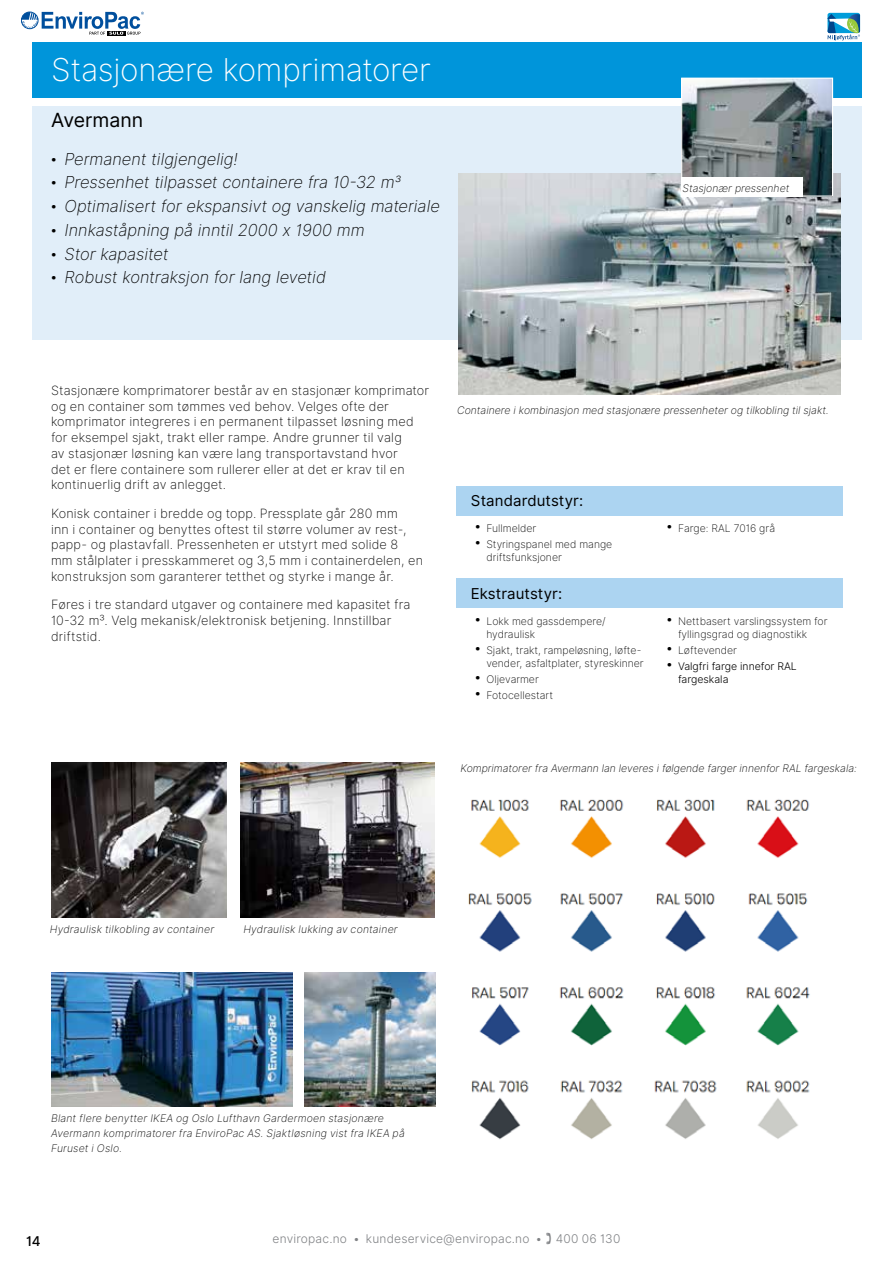
<style>
.page{position:relative;width:893px;height:1263px;background:#fff}
.page>*{position:absolute;margin:0;border:0;box-sizing:border-box;transform-origin:0 0}
.t1{font:31.5px "Inter Extra Light BETA";letter-spacing:-.01em;color:#fff}
.t2{font:19.5px "Inter";color:#000}
.t3{font:16.5px "Inter Extra Light Italic BETA";color:#000}
.t4{font:15px "Inter";letter-spacing:.005em;color:#000}
.t5{font:500 13.5px "Inter";color:#000}
.t6{font:12.75px/15.8px "Inter Extra Light BETA";letter-spacing:.01em;color:#000}
.t7{font:12px "Inter Light BETA";letter-spacing:.015em;color:#808285}
.t8{font:10.5px/13.5px "Inter Extra Light BETA";color:#000}
.t9{font:10.5px/15px "Inter Extra Light Italic BETA";letter-spacing:.02em;color:#000}
.t10{font:10.5px "Inter Extra Light Italic BETA";color:#000}
.t11{font:10.5px/13.5px "Inter Light BETA";color:#000}
.s1{font-family:"Ubuntu";font-weight:300;font-size:15px}
</style>
<div class="page">
<svg style="left:826px;top:12px;width:35px;height:29px"></svg>
<div style="left:827px;top:13px;width:33px;height:20px;background:#009dda;border-radius:2px"></div>
<svg style="left:827px;top:14px;width:33px;height:26px"></svg>
<div style="left:107px;top:31px;width:19px;height:5px;background:#000"></div>
<svg style="left:21px;top:12px;width:123px;height:23px"></svg>
<div style="left:32px;top:106px;width:829px;height:234px;background:#e1eef9"></div>
<div style="left:32px;top:43px;width:829px;height:55px;background:#0095da"></div>
<img style="left:458px;top:173px;width:383px;height:222px">
<img style="left:51px;top:973px;width:241px;height:134px">
<img style="left:683px;top:80px;width:148px;height:115px">
<div style="left:681px;top:78px;width:152px;height:119px;border:1px solid #fff"></div>
<div style="left:681px;top:177px;width:121px;height:19px;background:#fff"></div>
<img style="left:305px;top:973px;width:131px;height:133px">
<div style="left:456px;top:486px;width:387px;height:29px;background:#acd4f1"></div>
<div style="left:456px;top:578px;width:387px;height:30px;background:#acd4f1"></div>
<img style="left:51px;top:763px;width:176px;height:155px">
<img style="left:241px;top:763px;width:194px;height:155px">
<img style="left:468px;top:799px;width:64px;height:341px">
<img style="left:559px;top:799px;width:65px;height:340px">
<img style="left:654px;top:799px;width:63px;height:340px">
<img style="left:746px;top:799px;width:64px;height:340px">
<h1 class="t1" style="left:51px;top:47px;width:381px">Stasjonære komprimatorer</h1>
<h2 class="t2" style="left:51px;top:106px;width:94px">Avermann</h2>
<p class="t3" style="left:51px;top:147px;width:188px"><span class="s1">•</span> Permanent tilgjengelig!</p>
<p class="t3" style="left:51px;top:171px;width:351px"><span class="s1">•</span> Pressenhet tilpasset containere fra 10-32 m3</p>
<p class="t3" style="left:51px;top:194px;width:390px"><span class="s1">•</span> Optimalisert for ekspansivt og vanskelig materiale</p>
<p class="t3" style="left:51px;top:218px;width:315px"><span class="s1">•</span> Innkaståpning på inntil 2000 x 1900 mm</p>
<p class="t3" style="left:51px;top:242px;width:119px"><span class="s1">•</span> Stor kapasitet</p>
<p class="t3" style="left:51px;top:266px;width:276px"><span class="s1">•</span> Robust kontraksjon for lang levetid</p>
<p class="t10" style="left:683px;top:180px;width:108px">Stasjonær pressenhet</p>
<p class="t6" style="left:51px;top:383px;width:380px">Stasjonære komprimatorer består av en stasjonær komprimator og en container som tømmes ved behov. Velges ofte der komprimator integreres i en permanent tilpasset løsning med for eksempel sjakt, trakt eller rampe. Andre grunner til valg<br>av stasjonær løsning kan være lang transportavstand hvor<br>det er flere containere som rullerer eller at det er krav til en kontinuerlig drift av anlegget.</p>
<p class="t6" style="left:51px;top:506px;width:374px">Konisk container i bredde og topp. Pressplate går 280 mm<br>inn i container og benyttes oftest til større volumer av rest-, papp- og plastavfall. Pressenheten er utstyrt med solide 8 mm stålplater i presskammeret og 3,5 mm i containerdelen, en konstruksjon som garanterer tetthet og styrke i mange år.</p>
<p class="t6" style="left:51px;top:597px;width:361px">Føres i tre standard utgaver og containere med kapasitet fra<br>10-32 m³. Velg mekanisk/elektronisk betjening. Innstillbar driftstid.</p>
<p class="t10" style="left:457px;top:403px;width:373px">Containere i kombinasjon med stasjonære pressenheter og tilkobling til sjakt.</p>
<p class="t4" style="left:471px;top:490px;width:114px">Standardutstyr:</p>
<p class="t8" style="left:475px;top:522px;width:63px"><span class="s1">•</span> Fullmelder</p>
<p class="t8" style="left:486px;top:537px;width:127px;text-indent:-11px"><span class="s1">•</span> Styringspanel med mange driftsfunksjoner</p>
<p class="t4" style="left:471px;top:582px;width:93px">Ekstrautstyr:</p>
<p class="t8" style="left:486px;top:614px;width:121px;text-indent:-11px"><span class="s1">•</span> Lokk med gassdempere/ hydraulisk</p>
<p class="t8" style="left:475px;top:643px;width:170px;text-align:right"><span class="s1">•</span> Sjakt, trakt, rampeløsning, løfte&shy;vender, asfaltplater, styreskinner</p>
<p class="t8" style="left:475px;top:673px;width:65px"><span class="s1">•</span> Oljevarmer</p>
<p class="t8" style="left:475px;top:688px;width:79px"><span class="s1">•</span> Fotocellestart</p>
<p class="t8" style="left:667px;top:522px;width:110px"><span class="s1">•</span> Farge: RAL 7016 grå</p>
<p class="t8" style="left:678px;top:614px;width:151px;text-indent:-11px"><span class="s1">•</span> Nettbasert varslingssystem for fyllingsgrad og diagnostikk</p>
<p class="t8" style="left:667px;top:643px;width:72px"><span class="s1">•</span> Løftevender</p>
<p class="t11" style="left:678px;top:659px;width:120px;text-indent:-11px"><span class="s1">•</span> Valgfri farge innefor RAL fargeskala</p>
<p class="t10" style="left:460px;top:761px;width:398px">Komprimatorer fra Avermann lan leveres i følgende farger innenfor RAL fargeskala:</p>
<p class="t9" style="left:50px;top:922px;width:166px">Hydraulisk tilkobling av container</p>
<p class="t9" style="left:243px;top:922px;width:156px">Hydraulisk lukking av container</p>
<p class="t9" style="left:51px;top:1111px;width:355px">Blant flere benytter IKEA og Oslo Lufthavn Gardermoen stasjonære<br>Avermann komprimatorer fra EnviroPac AS. Sjaktløsning vist fra IKEA på<br>Furuset i Oslo.</p>
<p class="t5" style="left:26px;top:1231px;width:16px">14</p>
<p class="t7" style="left:273px;top:1230px;width:349px">enviropac.no • kundeservice@enviropac.no • 400 06 130</p>
</div>
